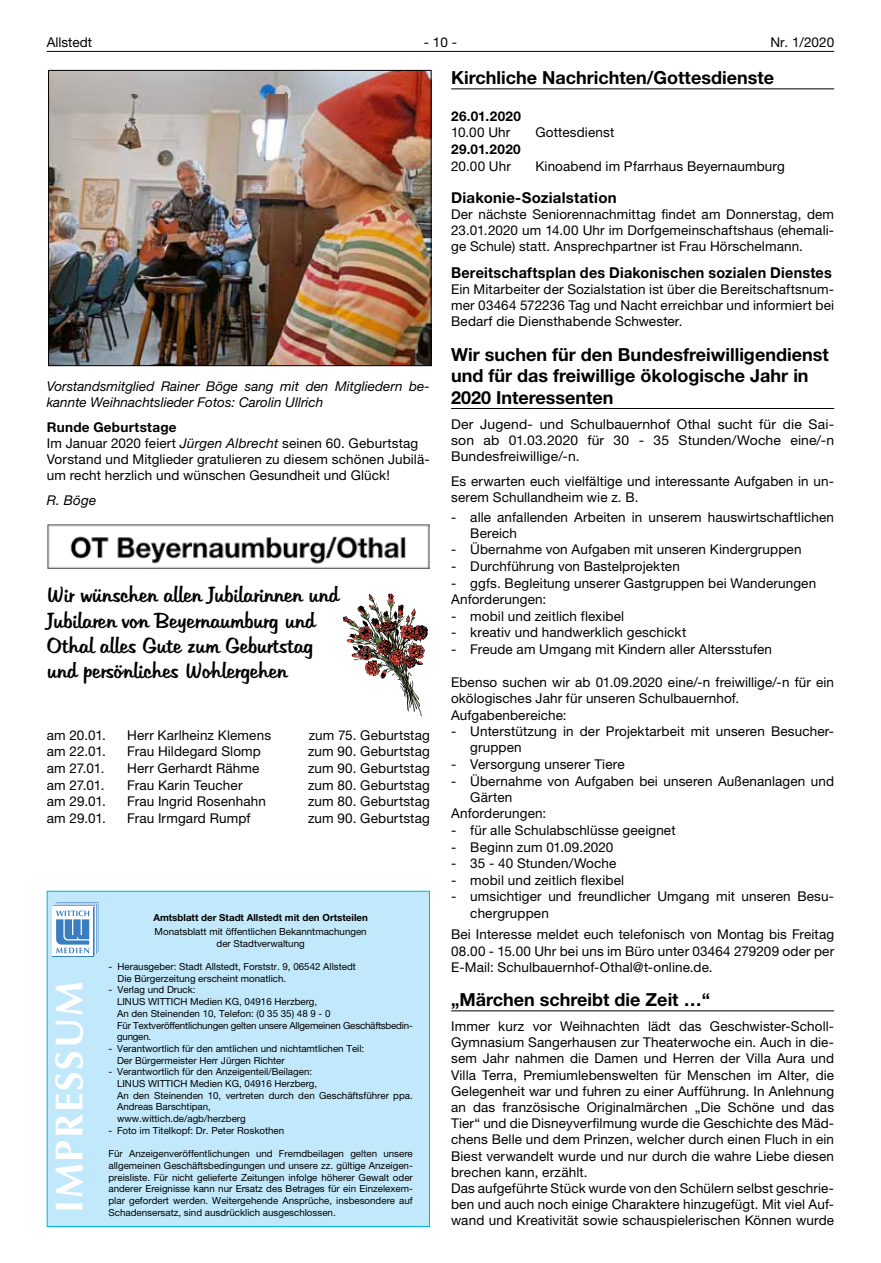
<style>
.page{position:relative;width:881px;height:1263px;background:#fff}
.page>*{position:absolute;margin:0;border:0;box-sizing:border-box;transform-origin:0 0}
.t1{font:700 39px "Optima LT";letter-spacing:.05em;color:#fff}
.t2{font:21px/25.2px "Hudson";letter-spacing:-.005em;color:#000}
.t3{font:700 18px/21.6px "Helvetica Neue LT";color:#000}
.t4{font:700 15px "Helvetica Neue LT";letter-spacing:.015em;color:#000;scale:.96 1}
.t5{font:700 15px "Helvetica Neue LT";letter-spacing:.015em;color:#000}
.t6{font:13.5px/16.2px "Helvetica Neue LT";letter-spacing:.01em;color:#000}
.t7{font:italic 13.5px/16.2px "Helvetica Neue LT";color:#000}
.t8{font:700 13.5px "Helvetica Neue LT";letter-spacing:.03em;color:#000}
.t9{font:9.75px/11.7px "Helvetica Neue LT";color:#000}
.t10{font:9.75px/11.7px "Helvetica Neue LT";letter-spacing:-.02em;color:#000}
.t11{font:700 9.75px "Helvetica Neue LT";color:#000}
.s1{font-weight:700}
.s2{font-style:italic}
</style>
<div class="page">
<hr style="left:47px;top:51px;width:786px;height:1px;background:#000">
<hr style="left:451px;top:88px;width:382px;height:1px;background:#000">
<hr style="left:451px;top:408px;width:382px;height:1px;background:#000">
<hr style="left:451px;top:1010px;width:382px;height:1px;background:#000">
<img style="left:50px;top:72px;width:379px;height:292px">
<div style="left:48px;top:70px;width:383px;height:296px;border:1px solid #000"></div>
<img style="left:47px;top:524px;width:382px;height:45px">
<img style="left:343px;top:593px;width:85px;height:123px">
<div style="left:47px;top:891px;width:382px;height:336px;background:#c2e9fb;border:1px solid #00afea"></div>
<svg style="left:52px;top:907px;width:41px;height:50px"></svg>
<div style="left:53px;top:908px;width:40px;height:48px;background:#fff"></div>
<svg style="left:53px;top:902px;width:45px;height:53px"></svg>
<p class="t6" style="left:47px;top:34px;width:47px">Allstedt</p>
<p class="t6" style="left:424px;top:34px;width:35px">- 10 -</p>
<p class="t6" style="left:770px;top:34px;width:65px">Nr. 1/2020</p>
<h3 class="t3" style="left:451px;top:67px;width:324px">Kirchliche Nachrichten/Gottesdienste</h3>
<p class="t8" style="left:451px;top:108px;width:71px">26.01.2020</p>
<p class="t6" style="left:451px;top:124px;width:61px">10.00 Uhr</p>
<p class="t6" style="left:535px;top:124px;width:80px">Gottesdienst</p>
<p class="t8" style="left:451px;top:141px;width:71px">29.01.2020</p>
<p class="t6" style="left:451px;top:157px;width:61px">20.00 Uhr</p>
<p class="t6" style="left:535px;top:157px;width:251px">Kinoabend im Pfarrhaus Beyernaumburg</p>
<p class="t5" style="left:451px;top:188px;width:167px">Diakonie-Sozialstation</p>
<p class="t6" style="left:451px;top:206px;width:384px;text-align:justify">Der nächste Seniorennachmittag findet am Donnerstag, dem 23.01.2020 um 14.00 Uhr im Dorfgemeinschaftshaus (ehemali&shy;ge Schule) statt. Ansprechpartner ist Frau Hörschelmann.</p>
<p class="t4" style="left:451px;top:263px;width:398px">Bereitschaftsplan des Diakonischen sozialen Dienstes</p>
<p class="t6" style="left:451px;top:281px;width:384px;text-align:justify">Ein Mitarbeiter der Sozialstation ist über die Bereitschaftsnum&shy;mer 03464 572236 Tag und Nacht erreichbar und informiert bei Bedarf die Diensthabende Schwester.</p>
<h3 class="t3" style="left:451px;top:343px;width:379px">Wir suchen für den Bundesfreiwilligendienst und für das freiwillige ökologische Jahr in<br>2020 Interessenten</h3>
<p class="t6" style="left:451px;top:415px;width:384px;text-align:justify">Der Jugend- und Schulbauernhof Othal sucht für die Sai&shy;son ab 01.03.2020 für 30 - 35 Stunden/Woche eine/-n Bundesfreiwillige/-n.</p>
<p class="t6" style="left:451px;top:473px;width:384px">Es erwarten euch vielfältige und interessante Aufgaben in un&shy;serem Schullandheim wie z. B.</p>
<p class="t6" style="left:470px;top:508px;width:365px;text-indent:-19px">- alle anfallenden Arbeiten in unserem hauswirtschaftlichen<br>Bereich</p>
<p class="t6" style="left:451px;top:541px;width:352px">- Übernahme von Aufgaben mit unseren Kindergruppen</p>
<p class="t6" style="left:451px;top:558px;width:230px">- Durchführung von Bastelprojekten</p>
<p class="t6" style="left:451px;top:574px;width:366px;line-height:16.6px">- ggfs. Begleitung unserer Gastgruppen bei Wanderungen<br>Anforderungen:</p>
<p class="t6" style="left:451px;top:608px;width:174px">- mobil und zeitlich flexibel</p>
<p class="t6" style="left:451px;top:624px;width:236px">- kreativ und handwerklich geschickt</p>
<p class="t6" style="left:451px;top:641px;width:322px">- Freude am Umgang mit Kindern aller Altersstufen</p>
<p class="t6" style="left:451px;top:674px;width:384px">Ebenso suchen wir ab 01.09.2020 eine/-n freiwillige/-n für ein okölogisches Jahr für unseren Schulbauernhof.<br>Aufgabenbereiche:</p>
<p class="t6" style="left:470px;top:723px;width:365px;text-indent:-19px">- Unterstützung in der Projektarbeit mit unseren Besucher&shy;gruppen</p>
<p class="t6" style="left:451px;top:756px;width:175px">- Versorgung unserer Tiere</p>
<p class="t6" style="left:451px;top:772px;width:384px">- Übernahme von Aufgaben bei unseren Außenanlagen und</p>
<p class="t6" style="left:470px;top:789px;width:44px">Gärten</p>
<p class="t6" style="left:451px;top:805px;width:96px">Anforderungen:</p>
<p class="t6" style="left:451px;top:822px;width:226px">- für alle Schulabschlüsse geeignet</p>
<p class="t6" style="left:451px;top:838px;width:164px">- Beginn zum 01.09.2020</p>
<p class="t6" style="left:451px;top:855px;width:167px">- 35 - 40 Stunden/Woche</p>
<p class="t6" style="left:451px;top:872px;width:174px">- mobil und zeitlich flexibel</p>
<p class="t6" style="left:470px;top:888px;width:365px;text-indent:-19px">- umsichtiger und freundlicher Umgang mit unseren Besu&shy;chergruppen</p>
<p class="t6" style="left:451px;top:926px;width:384px;text-align:justify">Bei Interesse meldet euch telefonisch von Montag bis Freitag 08.00 - 15.00 Uhr bei uns im Büro unter 03464 279209 oder per E-Mail: Schulbauernhof-Othal@t-online.de.</p>
<h3 class="t3" style="left:451px;top:989px;width:260px">„Märchen schreibt die Zeit …“</h3>
<p class="t6" style="left:451px;top:1018px;width:384px">Immer kurz vor Weihnachten lädt das Geschwister-Scholl-Gymnasium Sangerhausen zur Theaterwoche ein. Auch in die&shy;sem Jahr nahmen die Damen und Herren der Villa Aura und Villa Terra, Premiumlebenswelten für Menschen im Alter, die Gelegenheit war und fuhren zu einer Aufführung. In Anlehnung an das französische Originalmärchen „Die Schöne und das Tier“ und die Disneyverfilmung wurde die Geschichte des Mäd&shy;chens Belle und dem Prinzen, welcher durch einen Fluch in ein Biest verwandelt wurde und nur durch die wahre Liebe diesen brechen kann, erzählt.<br>Das aufgeführte Stück wurde von den Schülern selbst geschrie&shy;ben und auch noch einige Charaktere hinzugefügt. Mit viel Auf&shy;wand und Kreativität sowie schauspielerischen Können wurde</p>
<p class="t7" style="left:47px;top:377px;width:384px">Vorstandsmitglied Rainer Böge sang mit den Mitgliedern be&shy;kannte Weihnachtslieder Fotos: Carolin Ullrich</p>
<p class="t6" style="left:47px;top:418px;width:384px"><span class="s1">Runde Geburtstage<br></span>Im Januar 2020 feiert <span class="s2">Jürgen Albrecht</span> seinen 60. Geburtstag Vorstand und Mitglieder gratulieren zu diesem schönen Jubilä&shy;um recht herzlich und wünschen Gesundheit und Glück!</p>
<p class="t7" style="left:47px;top:492px;width:51px">R. Böge</p>
<h2 class="t2" style="left:47px;top:583px;width:293px">Wir wünschen allen Jubilarinnen und Jubilaren von Beyernaumburg und Othal alles Gute zum Geburtstag und persönliches Wohlergehen</h2>
<p class="t6" style="left:47px;top:727px;width:61px">am 20.01.</p>
<p class="t6" style="left:127px;top:727px;width:145px">Herr Karlheinz Klemens</p>
<p class="t6" style="left:308px;top:727px;width:123px">zum 75. Geburtstag</p>
<p class="t6" style="left:47px;top:743px;width:61px">am 22.01.</p>
<p class="t6" style="left:127px;top:743px;width:135px">Frau Hildegard Slomp</p>
<p class="t6" style="left:308px;top:743px;width:123px">zum 90. Geburtstag</p>
<p class="t6" style="left:47px;top:760px;width:59px">am 27.01.</p>
<p class="t6" style="left:127px;top:760px;width:134px">Herr Gerhardt Rähme</p>
<p class="t6" style="left:308px;top:760px;width:123px">zum 90. Geburtstag</p>
<p class="t6" style="left:47px;top:776px;width:59px">am 27.01.</p>
<p class="t6" style="left:127px;top:776px;width:117px">Frau Karin Teucher</p>
<p class="t6" style="left:308px;top:776px;width:123px">zum 80. Geburtstag</p>
<p class="t6" style="left:47px;top:793px;width:61px">am 29.01.</p>
<p class="t6" style="left:127px;top:793px;width:140px">Frau Ingrid Rosenhahn</p>
<p class="t6" style="left:308px;top:793px;width:123px">zum 80. Geburtstag</p>
<p class="t6" style="left:47px;top:810px;width:61px">am 29.01.</p>
<p class="t6" style="left:127px;top:810px;width:125px">Frau Irmgard Rumpf</p>
<p class="t6" style="left:308px;top:810px;width:123px">zum 90. Geburtstag</p>
<p class="t11" style="left:153px;top:911px;width:216px">Amtsblatt der Stadt Allstedt mit den Ortsteilen</p>
<p class="t9" style="left:155px;top:925px;width:213px;text-align:center">Monatsblatt mit öffentlichen Bekanntmachungen der Stadtverwaltung</p>
<p class="t9" style="left:117px;top:960px;width:240px;text-indent:-9px">- Herausgeber: Stadt Allstedt, Forststr. 9, 06542 Allstedt<br>Die Bürgerzeitung erscheint monatlich.</p>
<p class="t10" style="left:117px;top:984px;width:297px;text-indent:-9px">- Verlag und Druck:<br>LINUS WITTICH Medien KG, 04916 Herzberg,<br>An den Steinenden 10, Telefon: (0 35 35) 48 9 - 0<br>Für Textveröffentlichungen gelten unsere Allgemeinen Geschäftsbedin&shy;gungen.</p>
<p class="t9" style="left:117px;top:1042px;width:249px;text-indent:-9px">- Verantwortlich für den amtlichen und nichtamtlichen Teil:<br>Der Bürgermeister Herr Jürgen Richter</p>
<p class="t9" style="left:117px;top:1066px;width:297px;text-indent:-9px">- Verantwortlich für den Anzeigenteil/Beilagen:<br>LINUS WITTICH Medien KG, 04916 Herzberg,<br>An den Steinenden 10, vertreten durch den Geschäftsführer ppa.<br>Andreas Barschtipan,<br>www.wittich.de/agb/herzberg</p>
<p class="t9" style="left:108px;top:1124px;width:177px">- Foto im Titelkopf: Dr. Peter Roskothen</p>
<p class="t9" style="left:108px;top:1148px;width:306px;text-align:justify">Für Anzeigenveröffentlichungen und Fremdbeilagen gelten unsere allgemeinen Geschäftsbedingungen und unsere zz. gültige Anzeigen&shy;preisliste. Für nicht gelieferte Zeitungen infolge höherer Gewalt oder anderer Ereignisse kann nur Ersatz des Betrages für ein Einzelexem&shy;plar gefordert werden. Weitergehende Ansprüche, insbesondere auf Schadensersatz, sind ausdrücklich ausgeschlossen.</p>
<h1 class="t1" style="left:47px;top:1213px;width:233px;rotate:-90deg">IMPRESSUM</h1>
</div>
